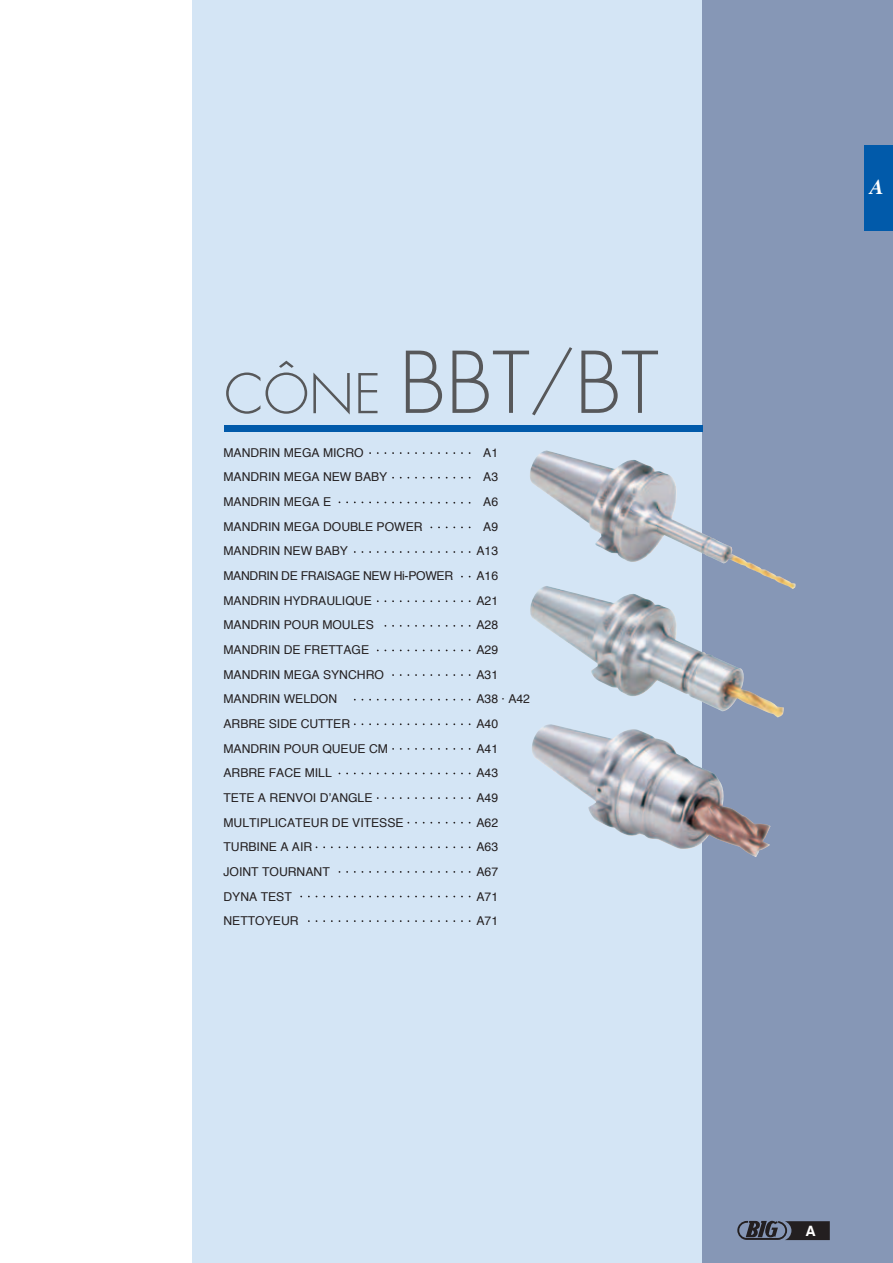
<style>
.page{position:relative;width:893px;height:1263px;background:#fff}
.page>*{position:absolute;margin:0;border:0;box-sizing:border-box;transform-origin:0 0}
.t1{font:300 53.25px "Futura";color:#57585a}
.t2{font:italic 700 21px "Times";color:#fff}
.t3{font:700 14.25px "Helvetica";color:#fff}
.t4{font:12.15px/24.6px "Helvetica";color:#231f20}
</style>
<div class="page">
<div style="left:192px;top:0;width:700px;height:1262px;background:#d4e5f5"></div>
<div style="left:702px;top:0;width:190px;height:1262px;background:#8697b6"></div>
<svg style="left:406px;top:350px;width:36px;height:63px"></svg>
<svg style="left:452px;top:347px;width:120px;height:68px"></svg>
<svg style="left:581px;top:350px;width:77px;height:63px"></svg>
<div style="left:224px;top:425px;width:478px;height:7px;background:#015aaa"></div>
<img style="left:530px;top:589px;width:253px;height:128px">
<img style="left:530px;top:450px;width:265px;height:139px">
<img style="left:532px;top:724px;width:238px;height:133px">
<svg style="left:300px;top:452px;width:171px;height:470px"></svg>
<svg style="left:737px;top:1220px;width:92px;height:19px"></svg>
<div style="left:863px;top:145px;width:29px;height:85px;background:#015aaa"></div>
<h1 class="t1" style="left:224px;top:369px;width:158px">CÔNE</h1>
<p class="t4" style="left:223px;top:441px;width:231px">MANDRIN MEGA MICRO<br>MANDRIN MEGA NEW BABY<br>MANDRIN MEGA E<br>MANDRIN MEGA DOUBLE POWER<br>MANDRIN NEW BABY<br>MANDRIN DE FRAISAGE NEW Hi-POWER<br>MANDRIN HYDRAULIQUE<br>MANDRIN POUR MOULES<br>MANDRIN DE FRETTAGE<br>MANDRIN MEGA SYNCHRO<br>MANDRIN WELDON<br>ARBRE SIDE CUTTER<br>MANDRIN POUR QUEUE CM<br>ARBRE FACE MILL<br>TETE A RENVOI D’ANGLE<br>MULTIPLICATEUR DE VITESSE<br>TURBINE A AIR<br>JOINT TOURNANT<br>DYNA TEST<br>NETTOYEUR</p>
<p class="t4" style="left:483px;top:441px;width:16px">A1</p>
<p class="t4" style="left:483px;top:466px;width:16px">A3</p>
<p class="t4" style="left:483px;top:490px;width:16px">A6</p>
<p class="t4" style="left:483px;top:515px;width:16px">A9</p>
<p class="t4" style="left:476px;top:540px;width:23px">A13</p>
<p class="t4" style="left:476px;top:564px;width:23px">A16</p>
<p class="t4" style="left:476px;top:589px;width:23px">A21</p>
<p class="t4" style="left:476px;top:613px;width:23px">A28</p>
<p class="t4" style="left:476px;top:638px;width:23px">A29</p>
<p class="t4" style="left:476px;top:663px;width:23px">A31</p>
<p class="t4" style="left:476px;top:687px;width:55px">A38 · A42</p>
<p class="t4" style="left:476px;top:712px;width:23px">A40</p>
<p class="t4" style="left:476px;top:737px;width:23px">A41</p>
<p class="t4" style="left:476px;top:761px;width:23px">A43</p>
<p class="t4" style="left:476px;top:786px;width:23px">A49</p>
<p class="t4" style="left:476px;top:810px;width:23px">A62</p>
<p class="t4" style="left:476px;top:835px;width:23px">A63</p>
<p class="t4" style="left:476px;top:860px;width:23px">A67</p>
<p class="t4" style="left:476px;top:884px;width:23px">A71</p>
<p class="t4" style="left:476px;top:909px;width:23px">A71</p>
<h2 class="t2" style="left:869px;top:178px;width:16px">A</h2>
<p class="t3" style="left:805px;top:1224px;width:12px">A</p>
</div>
